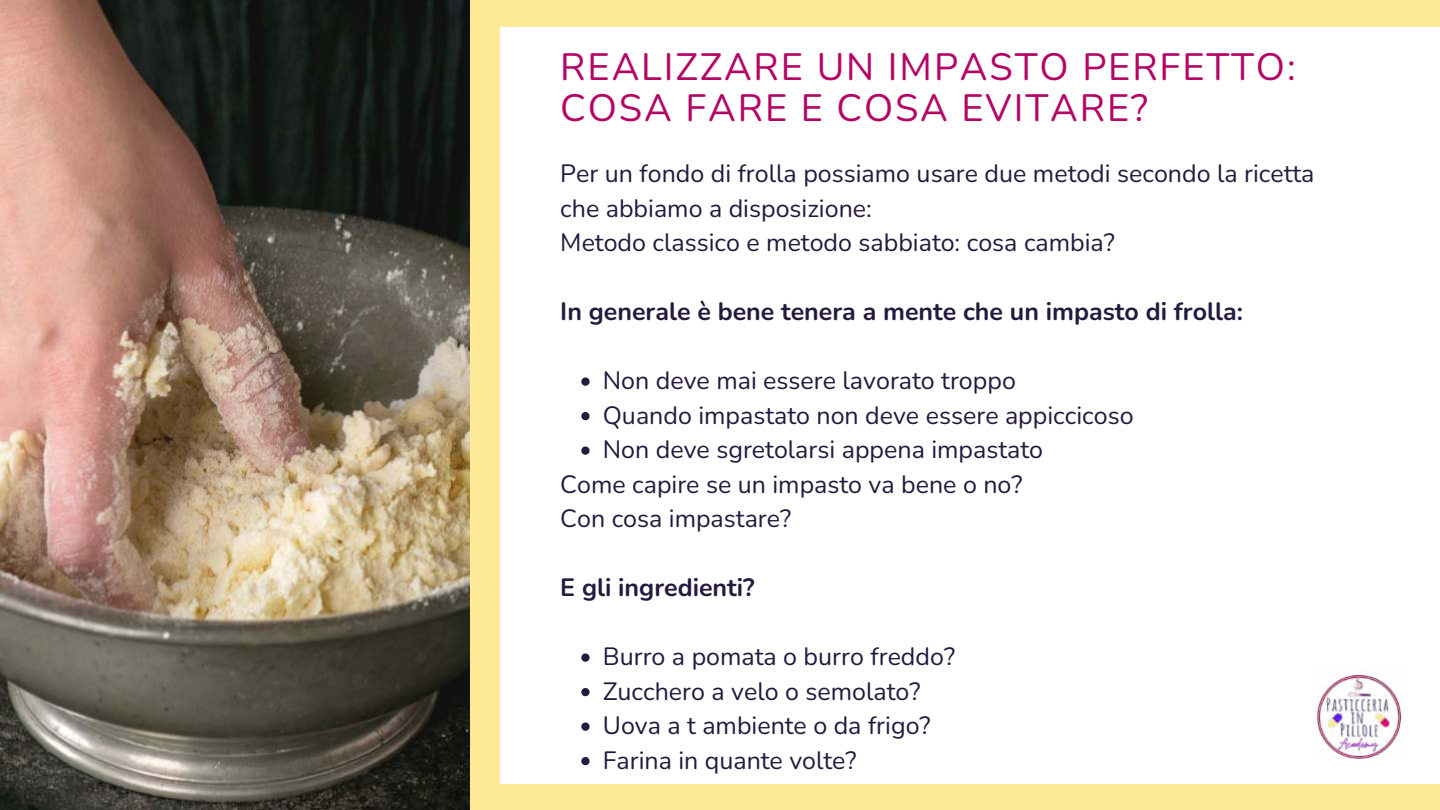
<style>
.page{position:relative;width:1440px;height:810px;background:#feea97}
.page>*{position:absolute;margin:0;border:0;box-sizing:border-box;transform-origin:0 0}
.t1{font:38px/41.2px "Nunito";letter-spacing:.05em;color:#b40564}
.t2{font:25px/34.5px "Nunito";color:#24193e}
.t3{font:700 25px "Nunito";color:#24193e}
</style>
<div class="page">
<div style="left:500px;top:27px;width:940px;height:756px;background:#fff"></div>
<img style="left:0;top:0;width:470px;height:810px">
<img style="left:1316px;top:671px;width:86px;height:90px">
<svg style="left:581px;top:377px;width:9px;height:9px"></svg>
<svg style="left:581px;top:412px;width:9px;height:8px"></svg>
<svg style="left:581px;top:446px;width:9px;height:9px"></svg>
<svg style="left:581px;top:653px;width:9px;height:9px"></svg>
<svg style="left:581px;top:688px;width:9px;height:8px"></svg>
<svg style="left:581px;top:722px;width:9px;height:9px"></svg>
<svg style="left:581px;top:757px;width:9px;height:8px"></svg>
<h1 class="t1" style="left:560px;top:45px;width:737px">REALIZZARE UN IMPASTO PERFETTO:<br>COSA FARE E COSA EVITARE?</h1>
<p class="t2" style="left:560px;top:156px;width:756px">Per un fondo di frolla possiamo usare due metodi secondo la ricetta che abbiamo a disposizione:<br>Metodo classico e metodo sabbiato: cosa cambia?</p>
<p class="t3" style="left:560px;top:295px;width:684px">In generale è bene tenera a mente che un impasto di frolla:</p>
<p class="t2" style="left:603px;top:363px;width:415px">Non deve mai essere lavorato troppo</p>
<p class="t2" style="left:603px;top:397px;width:532px">Quando impastato non deve essere appiccicoso</p>
<p class="t2" style="left:603px;top:432px;width:442px">Non deve sgretolarsi appena impastato</p>
<p class="t2" style="left:560px;top:466px;width:464px">Come capire se un impasto va bene o no?</p>
<p class="t2" style="left:560px;top:501px;width:232px">Con cosa impastare?</p>
<p class="t3" style="left:560px;top:571px;width:196px">E gli ingredienti?</p>
<p class="t2" style="left:603px;top:639px;width:354px">Burro a pomata o burro freddo?<br>Zucchero a velo o semolato?<br>Uova a t ambiente o da frigo?<br>Farina in quante volte?</p>
</div>
